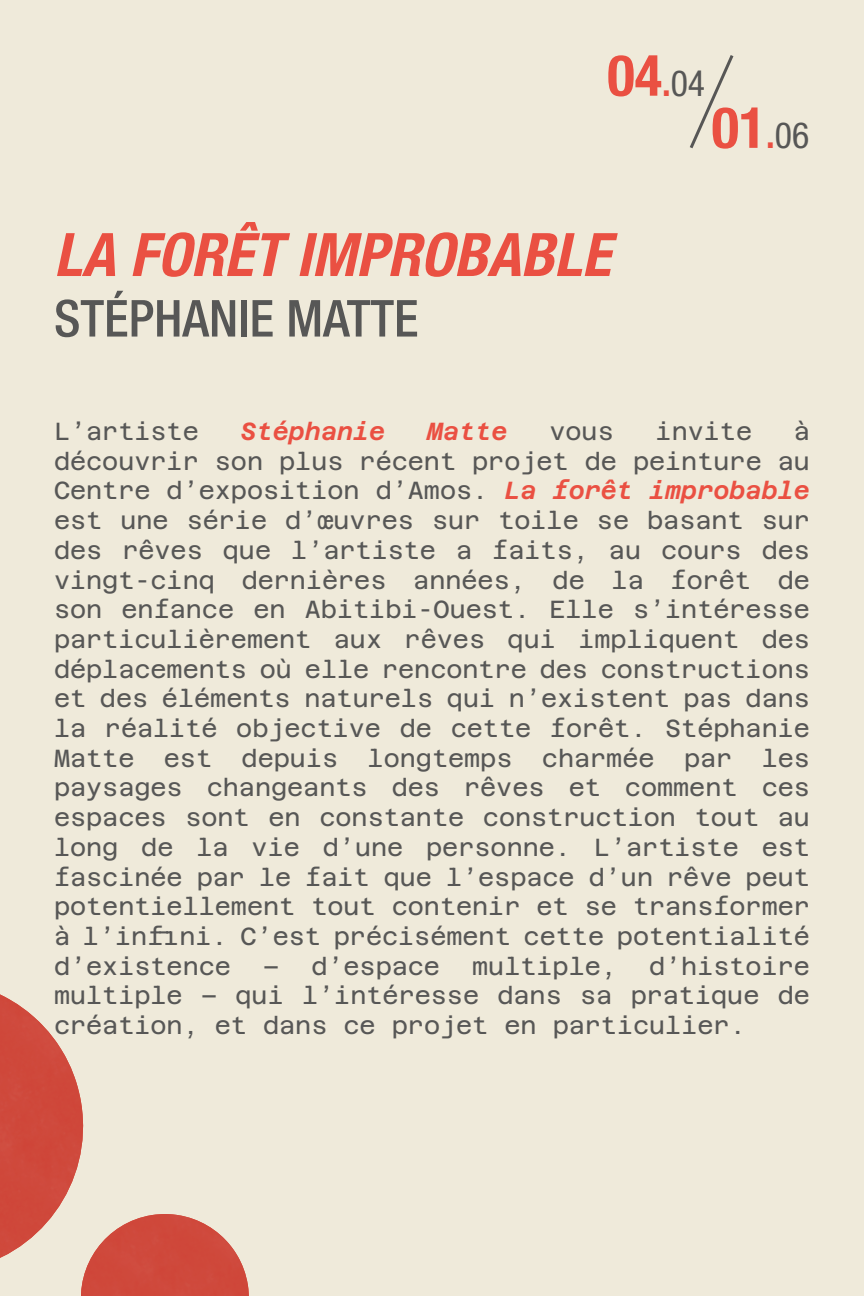
<style>
.page{position:relative;width:864px;height:1296px;background:#efeada}
.page>*{position:absolute;margin:0;border:0;box-sizing:border-box;transform-origin:0 0}
.t1{font:italic 700 condensed 60px "Helvetica Neue LT Std";color:#ea5042}
.t2{font:700 condensed 57px "Helvetica Neue LT Std";color:#ea5042}
.t3{font:500 condensed 51px "Helvetica Neue LT Std";color:#575756}
.t4{font:24.6px/29.7px "Azeret Mono";color:#575756;text-align:justify}
.t5{font:italic 600 24.6px "Azeret Mono";color:#ea5042}
.s1{font-size:36px}
.s2{font-weight:400;font-size:36px;color:#575756}
.s3{font-weight:600;font-style:italic;color:#ea5042}
</style>
<div class="page">
<svg style="left:690px;top:55px;width:44px;height:94px"></svg>
<svg style="left:81px;top:1214px;width:168px;height:82px"></svg>
<img style="left:0;top:994px;width:94px;height:276px">
<h2 class="t2" style="left:607px;top:41px;width:99px">04<span class="s1">.</span><span class="s2">04</span></h2>
<h2 class="t2" style="left:712px;top:93px;width:99px">01<span class="s1">.</span><span class="s2">06</span></h2>
<h1 class="t1" style="left:54px;top:218px;width:558px">LA FORÊT IMPROBABLE</h1>
<h3 class="t3" style="left:54px;top:288px;width:366px">STÉPHANIE MATTE</h3>
<p class="t4" style="left:54px;top:414px;width:758px;text-indent:740px">à découvrir son plus récent projet de peinture au Centre d’exposition d’Amos. <span class="s3">La forêt improbable </span>est une série d’œuvres sur toile se basant sur des rêves que l’artiste a faits, au cours des vingt-cinq dernières années, de la forêt de son enfance en Abitibi-Ouest. Elle s’intéresse particulièrement aux rêves qui impliquent des déplacements où elle rencontre des constructions et des éléments naturels qui n’existent pas dans la réalité objective de cette forêt. Stéphanie Matte est depuis longtemps charmée par les paysages changeants des rêves et comment ces espaces sont en constante construction tout au long de la vie d’une personne. L’artiste est fascinée par le fait que l’espace d’un rêve peut potentiellement tout contenir et se transformer à l’infini. C’est précisément cette potentialité d’existence</p>
<p class="t4" style="left:54px;top:414px;width:146px">L’artiste</p>
<p class="t5" style="left:241px;top:413px;width:146px">Stéphanie</p>
<p class="t5" style="left:427px;top:413px;width:82px">Matte</p>
<p class="t4" style="left:549px;top:414px;width:66px">vous</p>
<p class="t4" style="left:656px;top:414px;width:98px">invite</p>
<p class="t4" style="left:54px;top:949px;width:758px;text-indent:595px">d’histoire multiple – qui l’intéresse dans sa pratique de création, et dans ce projet en particulier.</p>
<p class="t4" style="left:263px;top:949px;width:178px">– d’espace</p>
<p class="t4" style="left:472px;top:949px;width:146px">multiple,</p>
</div>
